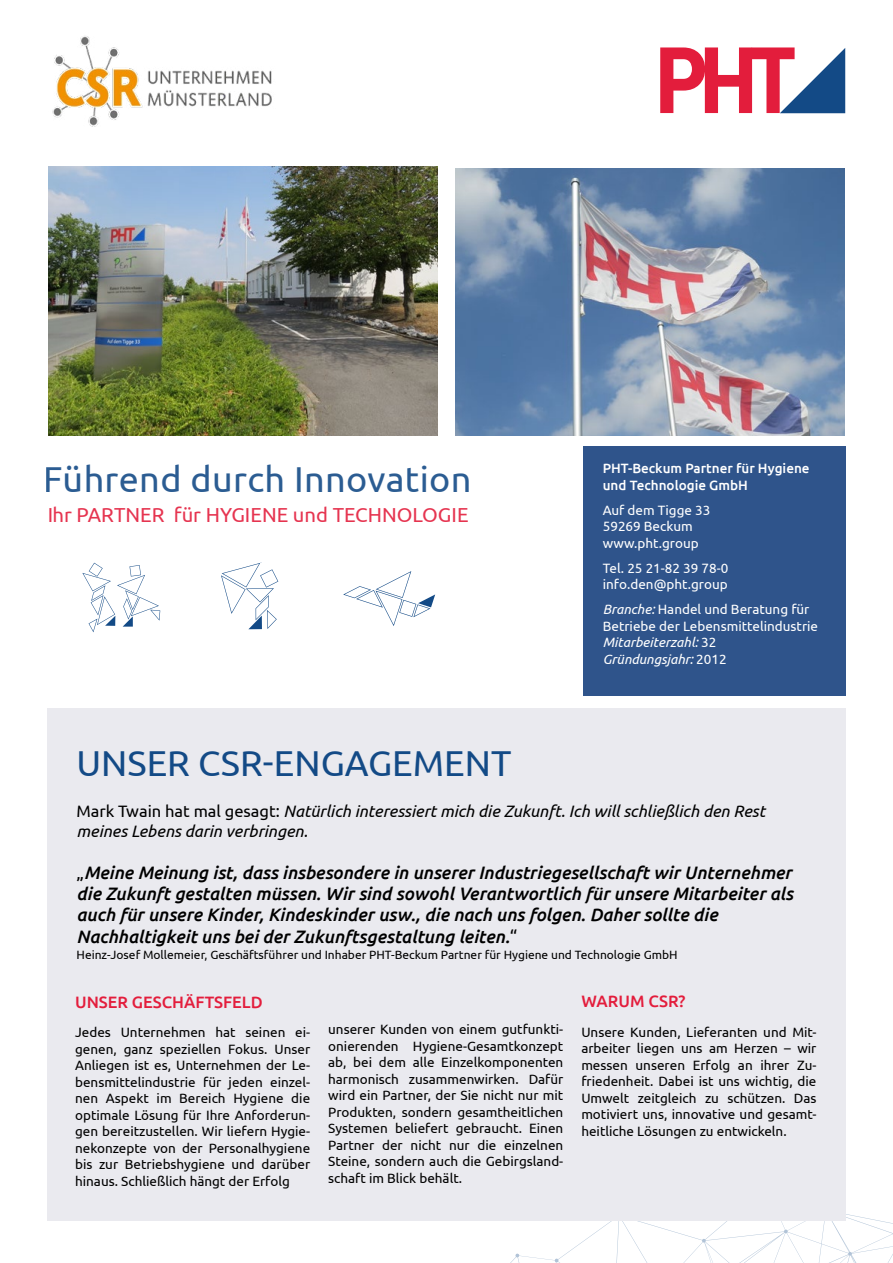
<style>
.page{position:relative;width:893px;height:1263px;background:#fff}
.page>*{position:absolute;margin:0;border:0;box-sizing:border-box;transform-origin:0 0}
.t1{font:36px "Ubuntu";letter-spacing:.01em;color:#134a86}
.t2{font:20.25px "Ubuntu";color:#e31d3c}
.t3{font:italic 500 18px/21.1px "Ubuntu";color:#000}
.t4{font:italic 16.5px/19.5px "Ubuntu";color:#000}
.t5{font:500 16.5px "Ubuntu";color:#e31d3c}
.t6{font:13.5px/16.5px "Ubuntu";color:#000;text-align:justify}
.t7{font:13.5px/16.5px "Ubuntu";color:#fff}
.t8{font:500 13.5px/16.5px "Ubuntu";color:#fff}
.t9{font:12px "Ubuntu";color:#000}
.s1{font-style:italic}
.s2{font-style:normal}
.s3{font-weight:400;font-style:normal}
</style>
<div class="page">
<svg style="left:238px;top:1185px;width:655px;height:78px"></svg>
<img style="left:52px;top:36px;width:220px;height:91px">
<div style="left:47px;top:903px;width:798px;height:317px;background:#eaeaef"></div>
<div style="left:47px;top:708px;width:798px;height:208px;background:#eaeaef"></div>
<img style="left:49px;top:166px;width:388px;height:270px">
<img style="left:455px;top:168px;width:389px;height:268px">
<div style="left:583px;top:446px;width:262px;height:250px;background:#2f548b"></div>
<svg style="left:660px;top:47px;width:185px;height:66px"></svg>
<svg style="left:343px;top:571px;width:92px;height:55px"></svg>
<svg style="left:221px;top:563px;width:57px;height:66px"></svg>
<svg style="left:82px;top:563px;width:78px;height:69px"></svg>
<h1 class="t1" style="left:44px;top:457px;width:429px">Führend durch Innovation</h1>
<h2 class="t2" style="left:47px;top:502px;width:423px">Ihr PARTNER für HYGIENE und TECHNOLOGIE</h2>
<p class="t8" style="left:603px;top:460px;width:208px">PHT-Beckum Partner für Hygiene und Technologie GmbH</p>
<p class="t7" style="left:603px;top:501px;width:109px">Auf dem Tigge 33<br>59269 Beckum www.pht.group</p>
<p class="t7" style="left:603px;top:559px;width:127px">Tel. 25 21-82 39 78-0 info.den@pht.group</p>
<p class="t7" style="left:603px;top:601px;width:217px"><span class="s1">Branche:</span> Handel und Beratung für<br>Betriebe der Lebensmittelindustrie<br><span class="s1">Mitarbeiterzahl:</span> 32<br><span class="s1">Gründungsjahr:</span> 2012</p>
<h1 class="t1" style="left:77px;top:742px;width:436px">UNSER CSR-ENGAGEMENT</h1>
<p class="t4" style="left:77px;top:801px;width:690px"><span class="s2">Mark Twain hat mal gesagt:</span> Natürlich interessiert mich die Zukunft. Ich will schließlich den Rest meines Lebens darin verbringen.</p>
<p class="t3" style="left:77px;top:861px;width:718px"><span class="s3">„</span>Meine Meinung ist, dass insbesondere in unserer Industriegesellschaft wir Unternehmer die Zukunft gestalten müssen. Wir sind sowohl Verantwortlich für unsere Mitarbeiter als auch für unsere Kinder, Kindeskinder usw., die nach uns folgen. Daher sollte die Nachhaltigkeit uns bei der Zukunftsgestaltung leiten.<span class="s3">“</span></p>
<p class="t9" style="left:77px;top:947px;width:603px">Heinz-Josef Mollemeier, Geschäftsführer und Inhaber PHT-Beckum Partner für Hygiene und Technologie GmbH</p>
<p class="t5" style="left:75px;top:992px;width:189px">UNSER GESCHÄFTSFELD</p>
<p class="t6" style="left:75px;top:1024px;width:237px">Jedes Unternehmen hat seinen ei&shy;genen, ganz speziellen Fokus. Unser Anliegen ist es, Unternehmen der Le&shy;bensmittelindustrie für jeden einzel&shy;nen Aspekt im Bereich Hygiene die optimale Lösung für Ihre Anforderun&shy;gen bereitzustellen. Wir liefern Hygie&shy;nekonzepte von der Personalhygiene bis zur Betriebshygiene und darüber hinaus. Schließlich hängt der Erfolg</p>
<p class="t6" style="left:328px;top:1021px;width:237px">unserer Kunden von einem gutfunkti&shy;onierenden Hygiene-Gesamtkonzept ab, bei dem alle Einzelkomponenten harmonisch zusammenwirken. Dafür wird ein Partner, der Sie nicht nur mit Produkten, sondern gesamtheitlichen Systemen beliefert gebraucht. Einen Partner der nicht nur die einzelnen Steine, sondern auch die Gebirgsland&shy;schaft im Blick behält.</p>
<p class="t5" style="left:581px;top:991px;width:106px">WARUM CSR?</p>
<p class="t6" style="left:581px;top:1023px;width:237px">Unsere Kunden, Lieferanten und Mit&shy;arbeiter liegen uns am Herzen – wir messen unseren Erfolg an ihrer Zu&shy;friedenheit. Dabei ist uns wichtig, die Umwelt zeitgleich zu schützen. Das motiviert uns, innovative und gesamt&shy;heitliche Lösungen zu entwickeln.</p>
</div>
